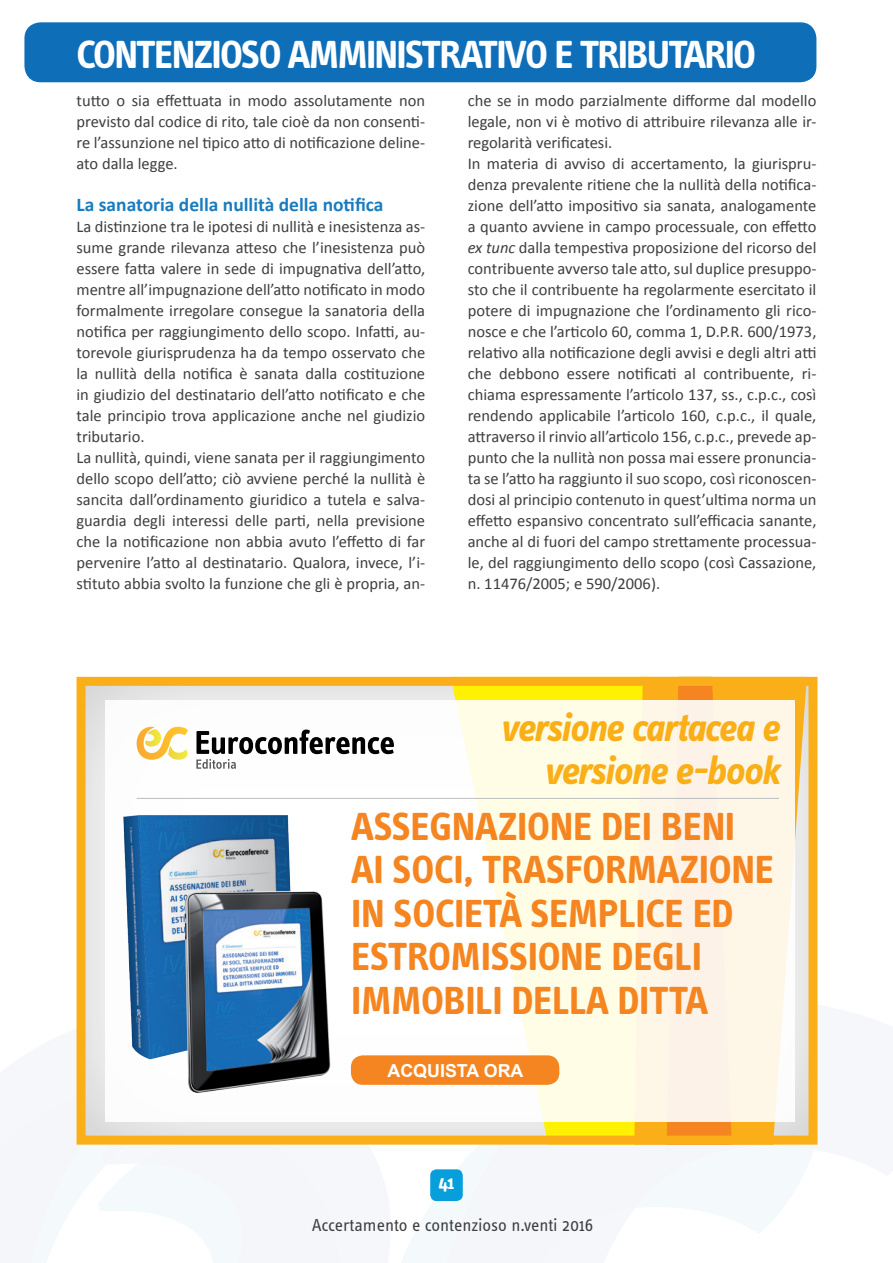
<style>
.page{position:relative;width:893px;height:1263px;background:#fff}
.page>*{position:absolute;margin:0;border:0;box-sizing:border-box;transform-origin:0 0}
.t1{font:700 40.5px/43.5px "Info Text OT";letter-spacing:-.01em;color:#f58520}
.t2{font:700 40.5px "Info Text OT";letter-spacing:-.045em;color:#fff}
.t3{font:italic 700 40.5px/43.5px "Info Text OT";letter-spacing:-.02em;color:#faaf18;text-align:right}
.TITOLO_paragrafo{font:700 19.5px "Calibri";color:#1a7cbe}
.t4{font:700 19.5px "Info Text OT";color:#fff}
.t5{font:18px "Info Text OT";letter-spacing:-.005em;color:#3e3e3f}
.t6{font:700 17.85px "Arial";color:#fff}
.CORPO_TESTO{font:16.5px/21px "Calibri";color:#3e3e3f;text-align:justify}
.s1{font-style:italic}
</style>
<div class="page">
<svg style="left:391px;top:1144px;width:423px;height:119px;fill:#f4f9fc"></svg>
<svg style="left:0;top:1058px;width:391px;height:205px"></svg>
<div style="left:430px;top:1169px;width:33px;height:32px;background:#069edb;border-radius:6px"></div>
<div style="left:24px;top:22px;width:792px;height:60px;background:#0f6eb8;border-radius:16px"></div>
<div style="left:81px;top:683px;width:732px;height:455px;background:#e7e7e7"></div>
<svg style="left:643px;top:687px;width:164px;height:447px"></svg>
<svg style="left:451px;top:687px;width:192px;height:447px;fill:#fff101"></svg>
<svg style="left:667px;top:687px;width:65px;height:447px"></svg>
<div style="left:77px;top:677px;width:740px;height:467px;border:9px solid #faaf18"></div>
<div style="left:105px;top:700px;width:690px;height:421px;background:linear-gradient(to right,#feffff,#fef7e4)"></div>
<svg style="left:196px;top:729px;width:198px;height:40px"></svg>
<svg style="left:137px;top:727px;width:51px;height:33px"></svg>
<hr style="left:137px;top:798px;width:642px;height:1px;background:#bcbdc0">
<img style="left:117px;top:808px;width:180px;height:255px">
<img style="left:179px;top:887px;width:159px;height:212px">
<div style="left:351px;top:1055px;width:208px;height:30px;background:#f58520;border-radius:12px"></div>
<h1 class="t2" style="left:77px;top:30px;width:681px">CONTENZIOSO AMMINISTRATIVO E TRIBUTARIO</h1>
<p class="CORPO_TESTO" style="left:77px;top:90px;width:350px">tutto o sia effettuata in modo assolutamente non previsto dal codice di rito, tale cioè da non consenti&shy;re l’assunzione nel tipico atto di notificazione deline&shy;ato dalla legge.</p>
<p class="TITOLO_paragrafo" style="left:77px;top:192px;width:308px">La sanatoria della nullità della notifica</p>
<p class="CORPO_TESTO" style="left:77px;top:216px;width:350px">La distinzione tra le ipotesi di nullità e inesistenza as&shy;sume grande rilevanza atteso che l’inesistenza può essere fatta valere in sede di impugnativa dell’atto, mentre all’impugnazione dell’atto notificato in modo formalmente irregolare consegue la sanatoria della notifica per raggiungimento dello scopo. Infatti, au&shy;torevole giurisprudenza ha da tempo osservato che la nullità della notifica è sanata dalla costituzione in giudizio del destinatario dell’atto notificato e che tale principio trova applicazione anche nel giudizio tributario.</p>
<p class="CORPO_TESTO" style="left:77px;top:447px;width:350px">La nullità, quindi, viene sanata per il raggiungimento dello scopo dell’atto; ciò avviene perché la nullità è sancita dall’ordinamento giuridico a tutela e salva&shy;guardia degli interessi delle parti, nella previsione che la notificazione non abbia avuto l’effetto di far pervenire l’atto al destinatario. Qualora, invece, l’i&shy;stituto abbia svolto la funzione che gli è propria, an-</p>
<p class="CORPO_TESTO" style="left:468px;top:90px;width:350px">che se in modo parzialmente difforme dal modello legale, non vi è motivo di attribuire rilevanza alle ir&shy;regolarità verificatesi.</p>
<p class="CORPO_TESTO" style="left:468px;top:153px;width:350px">In materia di avviso di accertamento, la giurispru&shy;denza prevalente ritiene che la nullità della notifica&shy;zione dell’atto impositivo sia sanata, analogamente a quanto avviene in campo processuale, con effetto <span class="s1">ex tunc</span> dalla tempestiva proposizione del ricorso del contribuente avverso tale atto, sul duplice presuppo&shy;sto che il contribuente ha regolarmente esercitato il potere di impugnazione che l’ordinamento gli rico&shy;nosce e che l’articolo 60, comma 1, D.P.R. 600/1973, relativo alla notificazione degli avvisi e degli altri atti che debbono essere notificati al contribuente, ri&shy;chiama espressamente l’articolo 137, ss., c.p.c., così rendendo applicabile l’articolo 160, c.p.c., il quale, attraverso il rinvio all’articolo 156, c.p.c., prevede ap&shy;punto che la nullità non possa mai essere pronuncia&shy;ta se l’atto ha raggiunto il suo scopo, così riconoscen&shy;dosi al principio contenuto in quest’ultima norma un effetto espansivo concentrato sull’efficacia sanante, anche al di fuori del campo strettamente processua&shy;le, del raggiungimento dello scopo (così Cassazione, n. 11476/2005; e 590/2006).</p>
<p class="t3" style="left:500px;top:705px;width:281px">versione cartacea e versione e-book</p>
<p class="t1" style="left:351px;top:804px;width:424px">ASSEGNAZIONE DEI BENI<br>AI SOCI, TRASFORMAZIONE<br>IN SOCIETÀ SEMPLICE ED<br>ESTROMISSIONE DEGLI<br>IMMOBILI DELLA DITTA</p>
<p class="t6" style="left:387px;top:1058px;width:138px">ACQUISTA ORA</p>
<p class="t4" style="left:438px;top:1171px;width:18px">41</p>
<p class="t5" style="left:312px;top:1214px;width:283px">Accertamento e contenzioso n.venti 2016</p>
</div>
